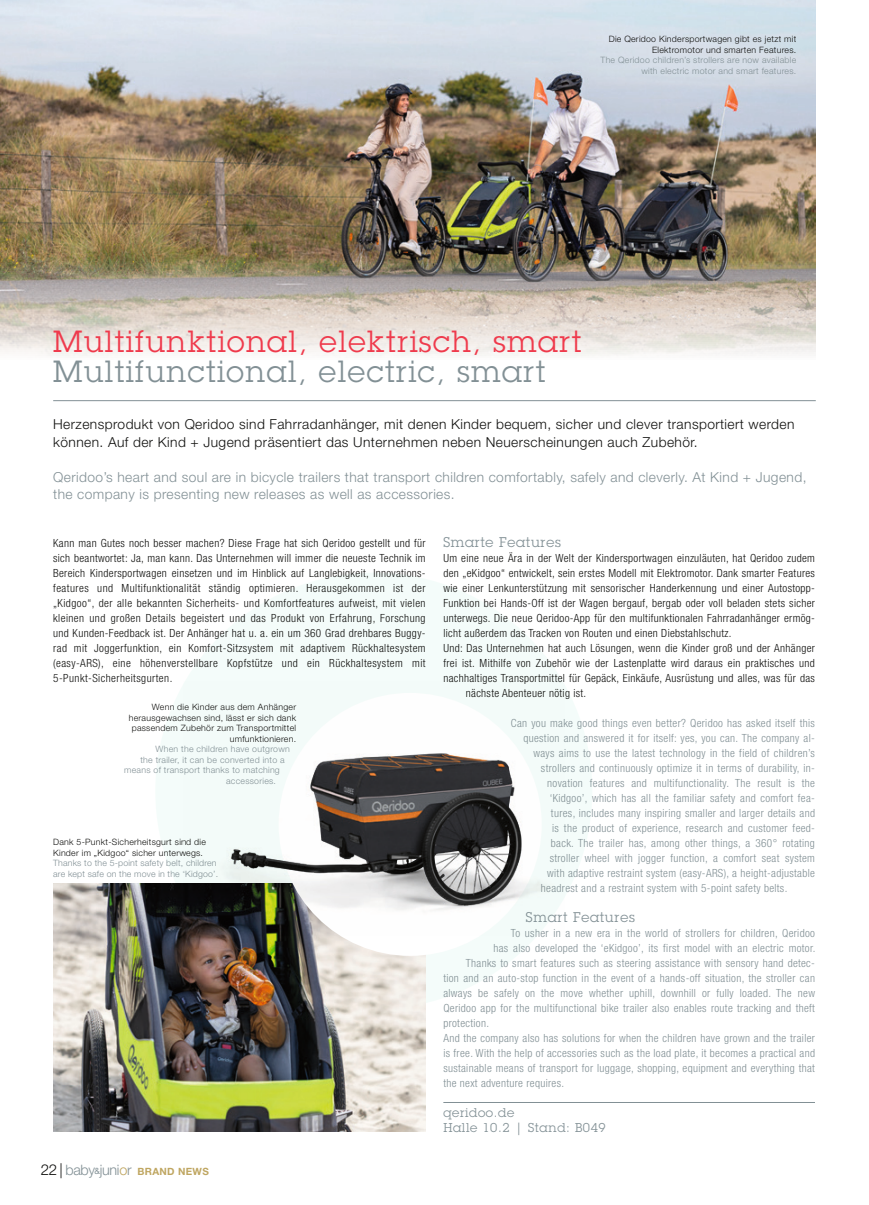
<style>
.page{position:relative;width:869px;height:1205px;background:#fff}
.page>*{position:absolute;margin:0;border:0;box-sizing:border-box;transform-origin:0 0}
.Headline_deutsch{font:30px "Lubalin Graph LT";letter-spacing:.05em;color:#ef3a4c}
.Headline_englisch{font:30px "Lubalin Graph LT";letter-spacing:.05em;color:#829095}
.t1{font:300 14.38px "Helvetica Neue LT LT45";letter-spacing:-.02em;color:#829095}
.Vorspann{font:300 13.75px/17.5px "Helvetica Neue LT LT45";letter-spacing:.03em;color:#11110f}
.Vorspann-2{font:300 13.75px/17.5px "Helvetica Neue LT LT45";letter-spacing:.03em;color:#829095}
.Zwischenüberschrift_Zitat{font:13.75px "Lubalin Graph LT";letter-spacing:.05em;color:#829095}
.Weblink{font:12.5px/15px "Lubalin Graph LT";letter-spacing:.05em;color:#829095}
.Grundtext_deutsch{font:11.25px/15px "Helvetica Neue LT LT47 Light Cond";letter-spacing:.03em;color:#11110f;text-align:justify}
.Grundtext_deutsch-2{font:11.25px/15px "Helvetica Neue LT LT47 Light Cond";letter-spacing:.03em;color:#829095;text-align:justify}
.Bildunterschrift_englisch{font:300 8.75px/10.5px "Helvetica Neue LT LT45";letter-spacing:.03em;color:#829095;text-align:right}
.Bildunterschrift_deutsch{font:300 8.75px/10.5px "Helvetica Neue LT LT45";letter-spacing:.03em;color:#11110f;text-align:right}
.s1{font-size:15px;color:#11110f}
.s2{font-family:"Helvetica Neue LT LT55 Roman";font-weight:400;font-size:8.75px}
.s3{color:#bfa661}
.s4{font-family:"Helvetica Neue LT LT75";font-weight:700;font-size:10px;color:#bfa661}
</style>
<div class="page">
<div style="left:155px;top:573px;width:437px;height:436px;background:#f4fcfa;border-radius:50%"></div>
<img style="left:0;top:0;width:815px;height:356px">
<hr style="left:53px;top:400px;width:762px;height:1px;background:#829095">
<img style="left:53px;top:884px;width:372px;height:248px">
<hr style="left:443px;top:1102px;width:371px;height:1px;background:#829095">
<div style="left:278px;top:693px;width:263px;height:263px;background:#fff;border-radius:50%"></div>
<img style="left:183px;top:714px;width:380px;height:221px">
<p class="Bildunterschrift_deutsch" style="left:608px;top:34px;width:189px">Die Qeridoo Kindersportwagen gibt es jetzt mit<br>Elektromotor und smarten Features.</p>
<p class="Bildunterschrift_englisch" style="left:600px;top:55px;width:197px">The Qeridoo children’s strollers are now available with electric motor and smart features.</p>
<p class="Headline_deutsch" style="left:53px;top:322px;width:529px">Multifunktional, elektrisch, smart</p>
<p class="Headline_englisch" style="left:53px;top:352px;width:493px">Multifunctional, electric, smart</p>
<p class="Vorspann" style="left:53px;top:415px;width:742px">Herzensprodukt von Qeridoo sind Fahrradanhänger, mit denen Kinder bequem, sicher und clever transportiert werden können. Auf der Kind + Jugend präsentiert das Unternehmen neben Neuerscheinungen auch Zubehör.</p>
<p class="Vorspann-2" style="left:53px;top:468px;width:754px">Qeridoo’s heart and soul are in bicycle trailers that transport children comfortably, safely and cleverly. At Kind + Jugend, the company is presenting new releases as well as accessories.</p>
<p class="Grundtext_deutsch" style="left:53px;top:535px;width:374px">Kann man Gutes noch besser machen? Diese Frage hat sich Qeridoo gestellt und für sich beantwortet: Ja, man kann. Das Unternehmen will immer die neueste Technik im Bereich Kindersportwagen einsetzen und im Hinblick auf Langlebigkeit, Innovations&shy;features und Multifunktionalität ständig optimieren. Herausgekommen ist der „Kidgoo“, der alle bekannten Sicherheits- und Komfortfeatures aufweist, mit vielen kleinen und großen Details begeistert und das Produkt von Erfahrung, Forschung und Kunden-Feedback ist. Der Anhänger hat u. a. ein um 360 Grad drehbares Buggy&shy;rad mit Joggerfunktion, ein Komfort-Sitzsystem mit adaptivem Rückhaltesystem (easy-ARS), eine höhenverstellbare Kopfstütze und ein Rückhaltesystem mit 5-Punkt-Sicherheitsgurten.</p>
<p class="Zwischenüberschrift_Zitat" style="left:443px;top:533px;width:119px">Smarte Features</p>
<p class="Grundtext_deutsch" style="left:443px;top:550px;width:373px">Um eine neue Ära in der Welt der Kindersportwagen einzuläuten, hat Qeridoo zudem den „eKidgoo“ entwickelt, sein erstes Modell mit Elektromotor. Dank smarter Features wie einer Lenkunterstützung mit sensorischer Handerkennung und einer Autostopp-Funktion bei Hands-Off ist der Wagen bergauf, bergab oder voll beladen stets sicher unterwegs. Die neue Qeridoo-App für den multifunktionalen Fahrradanhänger ermög&shy;licht außerdem das Tracken von Routen und einen Diebstahlschutz.</p>
<p class="Grundtext_deutsch" style="left:443px;top:640px;width:373px">Und: Das Unternehmen hat auch Lösungen, wenn die Kinder groß und der Anhänger</p>
<p class="Grundtext_deutsch" style="left:443px;top:655px;width:373px">frei ist. Mithilfe von Zubehör wie der Lastenplatte wird daraus ein praktisches und</p>
<p class="Grundtext_deutsch" style="left:443px;top:670px;width:373px">nachhaltiges Transportmittel für Gepäck, Einkäufe, Ausrüstung und alles, was für das</p>
<p class="Grundtext_deutsch" style="left:465px;top:685px;width:122px">nächste Abenteuer nötig ist.</p>
<p class="Grundtext_deutsch-2" style="left:510px;top:715px;width:305px">Can you make good things even better? Qeridoo has asked itself this</p>
<p class="Grundtext_deutsch-2" style="left:523px;top:730px;width:293px">question and answered it for itself: yes, you can. The company al-</p>
<p class="Grundtext_deutsch-2" style="left:533px;top:745px;width:283px">ways aims to use the latest technology in the field of children’s</p>
<p class="Grundtext_deutsch-2" style="left:540px;top:760px;width:275px">strollers and continuously optimize it in terms of durability, in-</p>
<p class="Grundtext_deutsch-2" style="left:547px;top:775px;width:269px">novation features and multifunctionality. The result is the</p>
<p class="Grundtext_deutsch-2" style="left:549px;top:790px;width:266px">‘Kidgoo’, which has all the familiar safety and comfort fea-</p>
<p class="Grundtext_deutsch-2" style="left:550px;top:805px;width:265px">tures, includes many inspiring smaller and larger details and</p>
<p class="Grundtext_deutsch-2" style="left:552px;top:820px;width:264px">is the product of experience, research and customer feed-</p>
<p class="Grundtext_deutsch-2" style="left:550px;top:835px;width:265px">back. The trailer has, among other things, a 360° rotating</p>
<p class="Grundtext_deutsch-2" style="left:549px;top:850px;width:266px">stroller wheel with jogger function, a comfort seat system</p>
<p class="Grundtext_deutsch-2" style="left:547px;top:865px;width:269px">with adaptive restraint system (easy-ARS), a height-adjustable</p>
<p class="Grundtext_deutsch-2" style="left:540px;top:880px;width:248px">headrest and a restraint system with 5-point safety belts.</p>
<p class="Zwischenüberschrift_Zitat" style="left:525px;top:908px;width:110px">Smart Features</p>
<p class="Grundtext_deutsch-2" style="left:510px;top:925px;width:305px">To usher in a new era in the world of strollers for children, Qeridoo</p>
<p class="Grundtext_deutsch-2" style="left:493px;top:940px;width:323px">has also developed the ‘eKidgoo’, its first model with an electric motor.</p>
<p class="Grundtext_deutsch-2" style="left:465px;top:955px;width:350px">Thanks to smart features such as steering assistance with sensory hand detec-</p>
<p class="Grundtext_deutsch-2" style="left:443px;top:970px;width:373px">tion and an auto-stop function in the event of a hands-off situation, the stroller can</p>
<p class="Grundtext_deutsch-2" style="left:443px;top:985px;width:373px">always be safely on the move whether uphill, downhill or fully loaded. The new</p>
<p class="Grundtext_deutsch-2" style="left:443px;top:1000px;width:373px">Qeridoo app for the multifunctional bike trailer also enables route tracking and theft</p>
<p class="Grundtext_deutsch-2" style="left:443px;top:1015px;width:47px">protection.</p>
<p class="Grundtext_deutsch-2" style="left:443px;top:1030px;width:373px">And the company also has solutions for when the children have grown and the trailer is free. With the help of accessories such as the load plate, it becomes a practical and sustainable means of transport for luggage, shopping, equipment and everything that the next adventure requires.</p>
<p class="Weblink" style="left:443px;top:1105px;width:164px">qeridoo.de<br>Halle 10.2 | Stand: B049</p>
<p class="Bildunterschrift_deutsch" style="left:129px;top:701px;width:169px">Wenn die Kinder aus dem Anhänger herausgewachsen sind, lässt er sich dank passendem Zubehör zum Transportmittel umfunktionieren.</p>
<p class="Bildunterschrift_englisch" style="left:155px;top:743px;width:136px">When the children have outgrown</p>
<p class="Bildunterschrift_englisch" style="left:140px;top:754px;width:146px">the trailer, it can be converted into a</p>
<p class="Bildunterschrift_englisch" style="left:124px;top:764px;width:157px">means of transport thanks to matching</p>
<p class="Bildunterschrift_englisch" style="left:226px;top:775px;width:51px">accessories.</p>
<p class="Bildunterschrift_deutsch" style="left:53px;top:837px;width:154px;text-align:left">Dank 5-Punkt-Sicherheitsgurt sind die<br>Kinder im „Kidgoo“ sicher unterwegs.</p>
<p class="Bildunterschrift_englisch" style="left:53px;top:858px;width:166px;text-align:left">Thanks to the 5-point safety belt, children are kept safe on the move in the ‘Kidgoo’.</p>
<p class="t1" style="left:41px;top:1160px;width:169px"><span class="s1">22 |</span> baby<span class="s2">&amp;</span>juni<span class="s3">o</span>r <span class="s4">BRAND NEWS</span></p>
</div>
